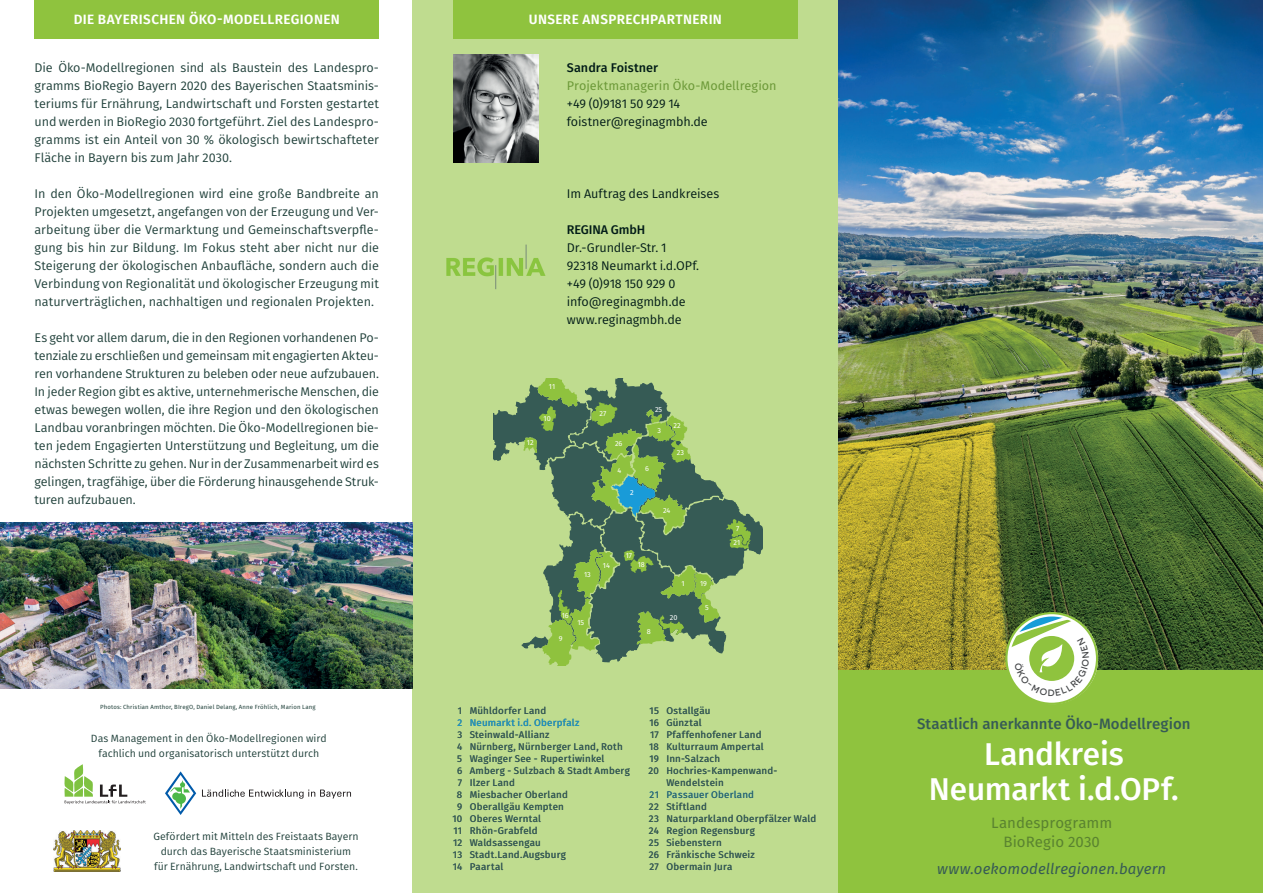
<style>
.page{position:relative;width:1263px;height:893px;background:#fff}
.page>*{position:absolute;margin:0;border:0;box-sizing:border-box;transform-origin:0 0}
.t1{font:500 31.5px/34.5px "Fira Sans";letter-spacing:-.005em;color:#fff;text-align:center}
.t2{font:500 15px "Fira Sans";letter-spacing:.005em;color:#375b55}
.t3{font:italic 15px "Fira Sans";letter-spacing:.005em;color:#375b55}
.t4{font:15px/19.5px "Fira Sans";letter-spacing:.005em;color:#5a8330;text-align:center}
.t5{font:600 13.5px "Fira Sans";letter-spacing:.03em;color:#fff}
.t6{font:12.6px/18px "Fira Sans";letter-spacing:-.005em;color:#22423c;text-align:justify}
.t7{font:12.6px/18px "Fira Sans";letter-spacing:-.01em;color:#021c18}
.t8{font:12.6px "Fira Sans";color:#6d9a39}
.t9{font:500 12.6px "Fira Sans";color:#021c18}
.t10{font:10.5px/15px "Fira Sans";color:#22423c;text-align:center}
.t11{font:9.75px "Fira Sans";letter-spacing:.02em;color:#375b55}
.t12{font:9.75px "Fira Sans";letter-spacing:.025em;color:#169cd8}
.t13{font:7.2px "Fira Sans";color:#fff}
.t14{font:6px "Fira Sans";letter-spacing:.025em;color:#22423c}
</style>
<div class="page">
<img style="left:838px;top:0;width:425px;height:671px">
<div style="left:838px;top:671px;width:425px;height:222px;background:#8fc33e"></div>
<div style="left:413px;top:0;width:425px;height:893px;background:#bfdc8f"></div>
<div style="left:453px;top:0;width:345px;height:38px;background:#8fc33e"></div>
<img style="left:0;top:522px;width:413px;height:167px">
<img style="left:453px;top:54px;width:85px;height:108px">
<div style="left:35px;top:0;width:344px;height:38px;background:#8fc33e"></div>
<img style="left:53px;top:830px;width:68px;height:41px">
<svg style="left:64px;top:764px;width:82px;height:40px"></svg>
<svg style="left:165px;top:771px;width:31px;height:44px"></svg>
<svg style="left:202px;top:789px;width:149px;height:10px"></svg>
<img style="left:446px;top:244px;width:100px;height:46px">
<svg style="left:493px;top:379px;width:269px;height:286px"></svg>
<svg style="left:1005px;top:612px;width:93px;height:92px"></svg>
<p class="t5" style="left:74px;top:9px;width:268px">DIE BAYERISCHEN ÖKO-MODELLREGIONEN</p>
<p class="t6" style="left:35px;top:58px;width:346px">Die Öko-Modellregionen sind als Baustein des Landespro&shy;gramms BioRegio Bayern 2020 des Bayerischen Staatsminis&shy;teriums für Ernährung, Landwirtschaft und Forsten gestartet und werden in BioRegio 2030 fortgeführt. Ziel des Landespro&shy;gramms ist ein Anteil von 30 % ökologisch bewirtschafteter Fläche in Bayern bis zum Jahr 2030.</p>
<p class="t6" style="left:35px;top:184px;width:346px">In den Öko-Modellregionen wird eine große Bandbreite an Projekten umgesetzt, angefangen von der Erzeugung und Ver&shy;arbeitung über die Vermarktung und Gemeinschaftsverpfle&shy;gung bis hin zur Bildung. Im Fokus steht aber nicht nur die Steigerung der ökologischen Anbaufläche, sondern auch die Verbindung von Regionalität und ökologischer Erzeugung mit naturverträglichen, nachhaltigen und regionalen Projekten.</p>
<p class="t6" style="left:35px;top:328px;width:346px">Es geht vor allem darum, die in den Regionen vorhandenen Po&shy;tenziale zu erschließen und gemeinsam mit engagierten Akteu&shy;ren vorhandene Strukturen zu beleben oder neue aufzubauen.<br>In jeder Region gibt es aktive, unternehmerische Menschen, die etwas bewegen wollen, die ihre Region und den ökologischen Landbau voranbringen möchten. Die Öko-Modellregionen bie&shy;ten jedem Engagierten Unterstützung und Begleitung, um die nächsten Schritte zu gehen. Nur in der Zusammenarbeit wird es gelingen, tragfähige, über die Förderung hinausgehende Struk&shy;turen aufzubauen.</p>
<p class="t5" style="left:529px;top:9px;width:195px">UNSERE ANSPRECHPARTNERIN</p>
<p class="t9" style="left:567px;top:57px;width:93px">Sandra Foistner</p>
<p class="t8" style="left:567px;top:76px;width:211px">Projektmanagerin Öko-Modellregion</p>
<p class="t7" style="left:567px;top:94px;width:142px">+49 (0)9181 50 929 14 foistner@reginagmbh.de</p>
<p class="t7" style="left:567px;top:184px;width:154px">Im Auftrag des Landkreises</p>
<p class="t9" style="left:567px;top:219px;width:80px">REGINA GmbH</p>
<p class="t7" style="left:567px;top:238px;width:134px">Dr.-Grundler-Str. 1<br>92318 Neumarkt i.d.OPf. +49 (0)918 150 929 0 info@reginagmbh.de www.reginagmbh.de</p>
<p class="t13" style="left:527px;top:437px;width:8px">12</p>
<p class="t13" style="left:549px;top:381px;width:8px">11</p>
<p class="t13" style="left:543px;top:413px;width:9px">10</p>
<p class="t13" style="left:600px;top:408px;width:8px">27</p>
<p class="t13" style="left:615px;top:438px;width:9px">26</p>
<p class="t13" style="left:618px;top:465px;width:5px">4</p>
<p class="t13" style="left:630px;top:487px;width:5px">2</p>
<p class="t13" style="left:655px;top:404px;width:9px">25</p>
<p class="t13" style="left:657px;top:425px;width:5px">3</p>
<p class="t13" style="left:645px;top:463px;width:5px">6</p>
<p class="t13" style="left:673px;top:420px;width:9px">22</p>
<p class="t13" style="left:677px;top:447px;width:9px">23</p>
<p class="t13" style="left:663px;top:505px;width:9px">24</p>
<p class="t13" style="left:584px;top:569px;width:8px">13</p>
<p class="t13" style="left:603px;top:560px;width:9px">14</p>
<p class="t13" style="left:562px;top:610px;width:9px">16</p>
<p class="t13" style="left:559px;top:633px;width:5px">9</p>
<p class="t13" style="left:577px;top:617px;width:8px">15</p>
<p class="t13" style="left:626px;top:550px;width:8px">17</p>
<p class="t13" style="left:638px;top:559px;width:9px">18</p>
<p class="t13" style="left:647px;top:626px;width:5px">8</p>
<p class="t13" style="left:681px;top:578px;width:5px">1</p>
<p class="t13" style="left:670px;top:612px;width:9px">20</p>
<p class="t13" style="left:700px;top:578px;width:8px">19</p>
<p class="t13" style="left:705px;top:602px;width:5px">5</p>
<p class="t13" style="left:736px;top:523px;width:5px">7</p>
<p class="t13" style="left:734px;top:537px;width:8px">21</p>
<p class="t14" style="left:100px;top:702px;width:217px">Photos: Christian Amthor, BIregO, Daniel Delang, Anne Fröhlich, Marion Lang</p>
<p class="t11" style="left:458px;top:703px;width:90px">1 Mühldorfer Land</p>
<p class="t12" style="left:457px;top:715px;width:124px">2 Neumarkt i.d. Oberpfalz</p>
<p class="t11" style="left:457px;top:727px;width:94px">3 Steinwald-Allianz</p>
<p class="t11" style="left:457px;top:739px;width:167px">4 Nürnberg, Nürnberger Land, Roth</p>
<p class="t11" style="left:457px;top:751px;width:149px">5 Waginger See - Rupertiwinkel</p>
<p class="t11" style="left:457px;top:763px;width:174px">6 Amberg - Sulzbach &amp; Stadt Amberg</p>
<p class="t11" style="left:458px;top:775px;width:59px">7 Ilzer Land</p>
<p class="t11" style="left:457px;top:787px;width:113px">8 Miesbacher Oberland</p>
<p class="t11" style="left:457px;top:799px;width:108px">9 Oberallgäu Kempten</p>
<p class="t11" style="left:452px;top:811px;width:90px">10 Oberes Werntal</p>
<p class="t11" style="left:454px;top:823px;width:86px">11 Rhön-Grabfeld</p>
<p class="t11" style="left:453px;top:835px;width:89px">12 Waldsassengau</p>
<p class="t11" style="left:453px;top:847px;width:114px">13 Stadt.Land.Augsburg</p>
<p class="t11" style="left:453px;top:859px;width:52px">14 Paartal</p>
<p class="t10" style="left:91px;top:730px;width:237px">Das Management in den Öko-Modellregionen wird fachlich und organisatorisch unterstützt durch</p>
<p class="t10" style="left:153px;top:829px;width:207px">Gefördert mit Mitteln des Freistaats Bayern durch das Bayerische Staatsministerium für Ernährung, Landwirtschaft und Forsten.</p>
<p class="t11" style="left:650px;top:703px;width:62px">15 Ostallgäu</p>
<p class="t11" style="left:649px;top:715px;width:54px">16 Günztal</p>
<p class="t11" style="left:650px;top:727px;width:113px">17 Pfaffenhofener Land</p>
<p class="t11" style="left:649px;top:739px;width:116px">18 Kulturraum Ampertal</p>
<p class="t11" style="left:649px;top:751px;width:72px">19 Inn-Salzach</p>
<p class="t11" style="left:648px;top:763px;width:130px">20 Hochries-Kampenwand-</p>
<p class="t11" style="left:666px;top:775px;width:59px">Wendelstein</p>
<p class="t11" style="left:650px;top:787px;width:106px">21 Passauer Oberland</p>
<p class="t11" style="left:649px;top:799px;width:59px">22 Stiftland</p>
<p class="t11" style="left:649px;top:811px;width:169px">23 Naturparkland Oberpfälzer Wald</p>
<p class="t11" style="left:649px;top:823px;width:107px">24 Region Regensburg</p>
<p class="t11" style="left:649px;top:835px;width:75px">25 Siebenstern</p>
<p class="t11" style="left:649px;top:847px;width:108px">26 Fränkische Schweiz</p>
<p class="t11" style="left:649px;top:859px;width:84px">27 Obermain Jura</p>
<p class="t2" style="left:917px;top:712px;width:275px">Staatlich anerkannte Öko-Modellregion</p>
<h1 class="t1" style="left:929px;top:736px;width:251px">Landkreis<br>Neumarkt i.d.OPf.</h1>
<p class="t4" style="left:991px;top:812px;width:122px">Landesprogramm<br>BioRegio 2030</p>
<p class="t3" style="left:937px;top:858px;width:230px">www.oekomodellregionen.bayern</p>
</div>
